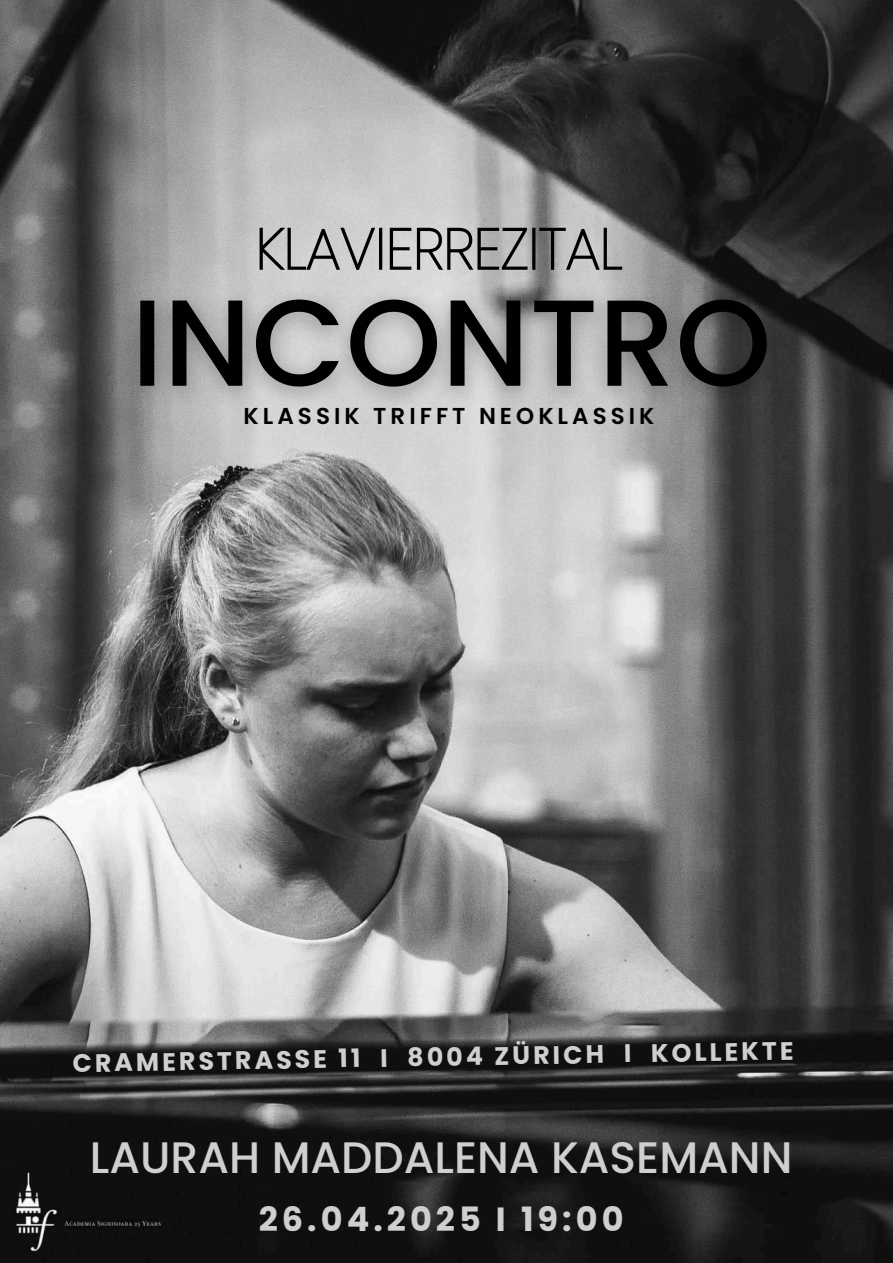
<style>
.page{position:relative;width:893px;height:1263px;background:#fff}
.page>*{position:absolute;margin:0;border:0;box-sizing:border-box;transform-origin:0 0}
.t1{font:500 44.03px "Poppins";color:#cfcfcf}
.t2{font:700 33.53px "Poppins";letter-spacing:.12em;color:#cfcfcf}
.t3{font:700 25.28px "Poppins";color:#cfcfcf}
.t4{font:600 23.02px "Poppins";letter-spacing:.175em;color:#000102}
</style>
<div class="page">
<img style="left:0;top:0;width:893px;height:1263px">
<svg style="left:258px;top:226px;width:365px;height:32px;background:#979898"></svg>
<img style="left:111px;top:258px;width:685px;height:171px">
<p class="t4" style="left:244px;top:400px;width:412px">KLASSIK TRIFFT NEOKLASSIK</p>
<p class="t3" style="left:72px;top:1045px;width:722px;rotate:-1deg">CRAMERSTRASSE 11 I 8004 ZÜRICH I KOLLEKTE</p>
<h2 class="t1" style="left:90px;top:1127px;width:704px">LAURAH MADDALENA KASEMANN</h2>
<h3 class="t2" style="left:259px;top:1196px;width:366px">26.04.2025 I 19:00</h3>
</div>
